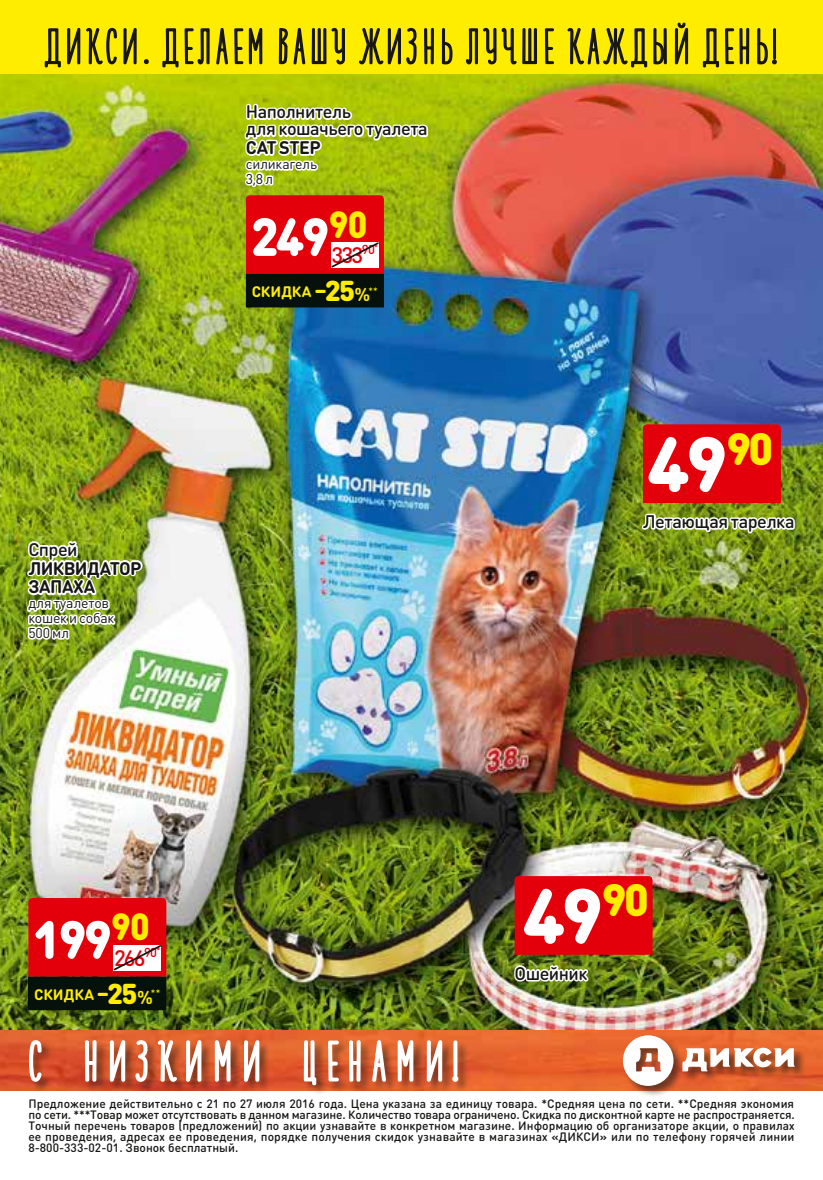
<style>
.page{position:relative;width:823px;height:1180px;background:#fff}
.page>*{position:absolute;margin:0;border:0;box-sizing:border-box;transform-origin:0 0}
.t1{font:900 76.4px "DIN Round Pro";color:#fff}
.t2{font:900 52.8px "DIN Round Pro";letter-spacing:-.05em;color:#fff;scale:.95 1}
.t3{font:500 22.2px "DIN Round Pro";letter-spacing:-.085em;color:#e3000b}
.t4{font:500 18px/17px "DIN Round Pro";letter-spacing:-.03em;color:#181716}
.t5{font:700 18px/18.8px "DIN Round Pro";letter-spacing:-.025em;color:#181716}
.t6{font:700 15px "DIN Round Pro";color:#ffed00}
.t7{font:14px/14.8px "DIN Round Pro";letter-spacing:-.015em;color:#181716}
.t8{font:500 12px/11px "DIN Round Pro";letter-spacing:.005em;color:#181716;text-align:justify}
.s1{font-size:26.8px}
.s2{font-weight:900;font-size:28.4px}
.s3{font-size:18.4px}
</style>
<div class="page">
<img style="left:0;top:74px;width:822px;height:956px">
<div style="left:642px;top:424px;width:138px;height:79px;background:#e3000b"></div>
<div style="left:514px;top:876px;width:138px;height:78px;background:#e3000b"></div>
<div style="left:246px;top:274px;width:137px;height:33px;background:#06110b"></div>
<div style="left:29px;top:976px;width:137px;height:33px;background:#06110b"></div>
<div style="left:28px;top:976px;width:138px;height:34px;border:1px solid #06110b"></div>
<svg style="left:28px;top:897px;width:138px;height:79px;background:#e21d26"></svg>
<svg style="left:242px;top:102px;width:187px;height:172px"></svg>
<svg style="left:638px;top:510px;width:158px;height:25px"></svg>
<svg style="left:511px;top:962px;width:80px;height:25px"></svg>
<svg style="left:24px;top:538px;width:120px;height:106px"></svg>
<img style="left:0;top:1030px;width:822px;height:60px">
<div style="left:29px;top:1039px;width:441px;height:57px;background:#181716;opacity:.57"></div>
<svg style="left:28px;top:998px;width:15px;height:98px"></svg>
<svg style="left:83px;top:1037px;width:15px;height:45px"></svg>
<svg style="left:108px;top:1027px;width:19px;height:66px"></svg>
<svg style="left:133px;top:1038px;width:16px;height:45px"></svg>
<svg style="left:158px;top:1022px;width:20px;height:62px"></svg>
<svg style="left:184px;top:1027px;width:19px;height:66px"></svg>
<svg style="left:213px;top:1025px;width:19px;height:57px"></svg>
<svg style="left:242px;top:1027px;width:18px;height:66px"></svg>
<svg style="left:302px;top:1038px;width:15px;height:48px"></svg>
<img style="left:326px;top:687px;width:14px;height:395px">
<svg style="left:347px;top:1037px;width:15px;height:45px"></svg>
<svg style="left:370px;top:997px;width:17px;height:99px"></svg>
<svg style="left:396px;top:1025px;width:18px;height:57px"></svg>
<svg style="left:425px;top:1027px;width:18px;height:66px"></svg>
<svg style="left:449px;top:1038px;width:11px;height:45px"></svg>
<div style="left:622px;top:1034px;width:183px;height:63px;background:#181716;opacity:.57"></div>
<svg style="left:622px;top:1035px;width:172px;height:50px"></svg>
<div style="left:0;top:0;width:822px;height:74px;background:#ffed00"></div>
<svg style="left:44px;top:28px;width:37px;height:49px"></svg>
<svg style="left:87px;top:27px;width:63px;height:52px"></svg>
<svg style="left:161px;top:27px;width:102px;height:68px"></svg>
<svg style="left:277px;top:27px;width:69px;height:68px"></svg>
<svg style="left:357px;top:27px;width:60px;height:50px"></svg>
<svg style="left:424px;top:27px;width:10px;height:38px"></svg>
<svg style="left:441px;top:28px;width:12px;height:37px"></svg>
<svg style="left:466px;top:27px;width:71px;height:38px"></svg>
<svg style="left:544px;top:28px;width:10px;height:37px"></svg>
<svg style="left:567px;top:27px;width:100px;height:68px"></svg>
<svg style="left:673px;top:22px;width:15px;height:55px"></svg>
<svg style="left:702px;top:28px;width:47px;height:40px"></svg>
<svg style="left:757px;top:28px;width:20px;height:37px"></svg>
<h3 class="t4" style="left:246px;top:103px;width:183px">Наполнитель<br>для кошачьего туалета</h3>
<h3 class="t5" style="left:246px;top:138px;width:76px">CAT STEP</h3>
<p class="t7" style="left:246px;top:156px;width:73px">силикагель<br>3,8 л</p>
<h3 class="t4" style="left:28px;top:540px;width:51px">Спрей</h3>
<h3 class="t5" style="left:28px;top:558px;width:115px">ЛИКВИДАТОР<br>ЗАПАХА</h3>
<p class="t7" style="left:28px;top:595px;width:87px">для туалетов кошек и собак<br>500 мл</p>
<h2 class="t2" style="left:250px;top:197px;width:124px">249<sup>90</sup></h2>
<p class="t6" style="left:251px;top:281px;width:128px">СКИДКА <span class="s1">–</span><span class="s2">25</span><span class="s3">%</span><sup>**</sup></p>
<h3 class="t3" style="left:331px;top:240px;width:48px">333<sup>90</sup><sup>*</sup></h3>
<h2 class="t2" style="left:33px;top:899px;width:124px">199<sup>90</sup></h2>
<p class="t6" style="left:34px;top:984px;width:128px">СКИДКА <span class="s1">–</span><span class="s2">25</span><span class="s3">%</span><sup>**</sup></p>
<h3 class="t3" style="left:114px;top:942px;width:47px">266<sup>90</sup><sup>*</sup></h3>
<h1 class="t1" style="left:647px;top:406px;width:127px">49<sup>90</sup></h1>
<h3 class="t4" style="left:642px;top:512px;width:153px">Летающая тарелка</h3>
<h1 class="t1" style="left:523px;top:857px;width:127px">49<sup>90</sup></h1>
<h3 class="t4" style="left:514px;top:964px;width:74px">Ошейник</h3>
<p class="t8" style="left:28px;top:1097px;width:767px">Предложение действительно с 21 по 27 июля 2016 года. Цена указана за единицу товара. *Средняя цена по сети. **Средняя экономия по сети. ***Товар может отсутствовать в данном магазине. Количество товара ограничено. Скидка по дисконтной карте не распространяется.<br>Точный перечень товаров (предложений) по акции узнавайте в конкретном магазине. Информацию об организаторе акции, о правилах ее проведения, адресах ее проведения, порядке получения скидок узнавайте в магазинах «ДИКСИ» или по телефону горячей линии 8-800-333-02-01. Звонок бесплатный.</p>
</div>
